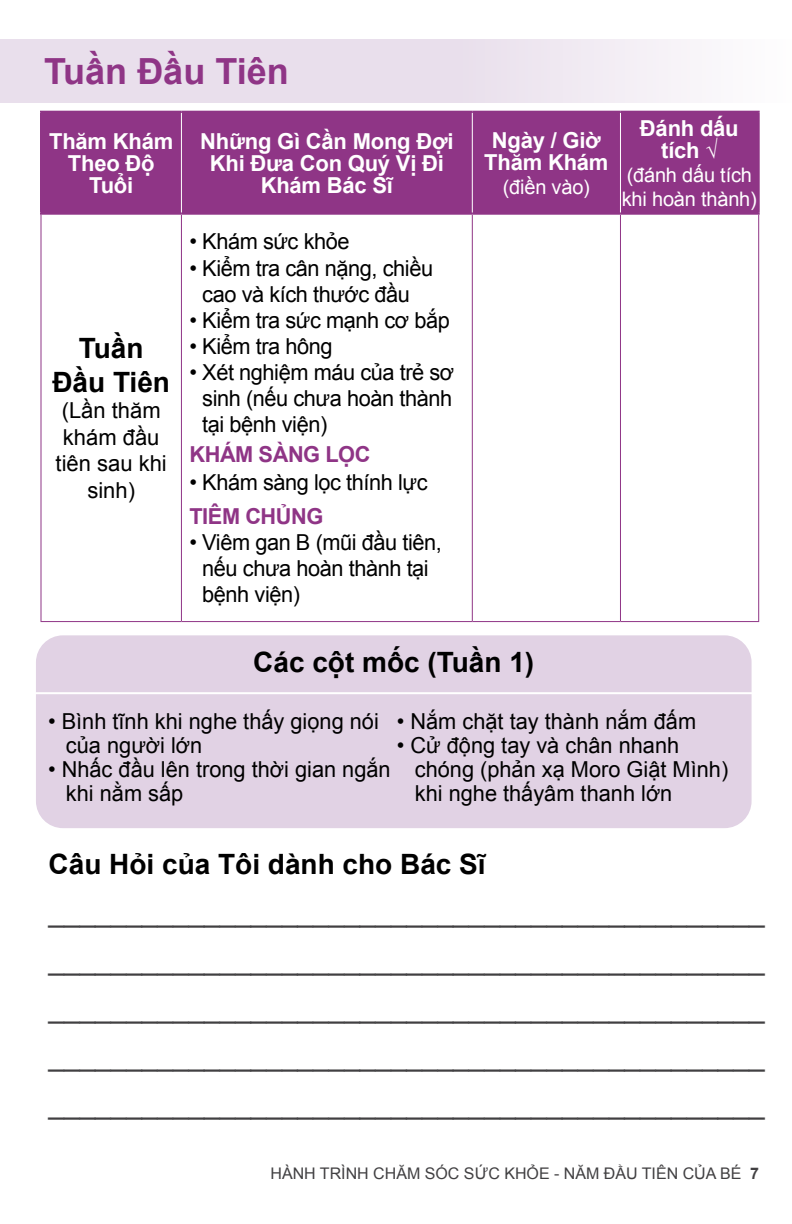
<style>
.page{position:relative;width:792px;height:1224px;background:#fff}
.page>*{position:absolute;margin:0;border:0;box-sizing:border-box;transform-origin:0 0}
.t1{font:700 36px "Arial";color:#8f3586}
.t2{font:28px/48px "Arial";color:#414042;text-align:justify}
.t3{font:700 28px/33.6px "Arial";color:#000;text-align:center}
.t4{font:22px/26px "Arial";letter-spacing:-.02em;color:#000;text-align:center}
.t5{font:22px/24px "Arial";color:#000}
.t6{font:700 22px/22px "Arial";letter-spacing:-.01em;color:#fff;text-align:center}
.t7{font:700 22px "Arial";letter-spacing:-.02em;color:#8f3586}
.t8{font:20px/24px "Arial";letter-spacing:-.01em;color:#fff}
.t9{font:16px "Arial";color:#414042}
.s1{font-weight:700}
</style>
<div class="page">
<div style="left:0;top:39px;width:792px;height:63px;background:linear-gradient(to right,#e4d7e8,#f7f4f8)"></div>
<div style="left:42px;top:113px;width:716px;height:100px;background:#8f3586"></div>
<hr style="left:181px;top:113px;width:1px;height:100px;background:#fff">
<hr style="left:472px;top:113px;width:1px;height:100px;background:#fff">
<hr style="left:620px;top:113px;width:1px;height:100px;background:#fff">
<hr style="left:40px;top:215px;width:2px;height:406px;background:#8f3586">
<hr style="left:181px;top:215px;width:1px;height:406px;background:#8f3586">
<hr style="left:472px;top:215px;width:1px;height:406px;background:#8f3586">
<hr style="left:620px;top:215px;width:1px;height:406px;background:#8f3586">
<hr style="left:758px;top:215px;width:1px;height:406px;background:#8f3586">
<hr style="left:40px;top:621px;width:141px;height:1px;background:#8f3586">
<hr style="left:181px;top:621px;width:291px;height:1px;background:#8f3586">
<hr style="left:472px;top:621px;width:148px;height:1px;background:#8f3586">
<hr style="left:620px;top:621px;width:139px;height:1px;background:#8f3586">
<hr style="left:40px;top:111px;width:141px;height:2px;background:#8f3586">
<hr style="left:40px;top:113px;width:2px;height:100px;background:#8f3586">
<hr style="left:181px;top:111px;width:291px;height:2px;background:#8f3586">
<hr style="left:472px;top:111px;width:148px;height:2px;background:#8f3586">
<hr style="left:620px;top:111px;width:140px;height:2px;background:#8f3586">
<hr style="left:758px;top:113px;width:2px;height:100px;background:#8f3586">
<hr style="left:40px;top:213px;width:141px;height:2px;background:#8f3586">
<hr style="left:181px;top:213px;width:291px;height:2px;background:#8f3586">
<hr style="left:472px;top:213px;width:148px;height:2px;background:#8f3586">
<hr style="left:620px;top:213px;width:140px;height:2px;background:#8f3586">
<div style="left:36px;top:635px;width:716px;height:193px;background:#e1d2e4;border-radius:27px"></div>
<hr style="left:14px;top:692px;width:756px;height:2px;background:#fff">
<p class="t1" style="left:44px;top:47px;width:246px">Tuần Đầu Tiên</p>
<p class="t6" style="left:49px;top:131px;width:126px">Thăm Khám<br>Theo Độ<br>Tuổi</p>
<p class="t6" style="left:200px;top:131px;width:255px">Những Gì Cần Mong Đợi<br>Khi Đưa Con Quý Vị Đi<br>Khám Bác Sĩ</p>
<p class="t6" style="left:484px;top:130px;width:126px">Ngày / Giờ<br>Thăm Khám</p>
<p class="t8" style="left:503px;top:175px;width:89px">(điền vào)</p>
<p class="t6" style="left:640px;top:118px;width:100px">Đánh dấu tích √</p>
<p class="t8" style="left:622px;top:163px;width:137px">(đánh dấu tích khi hoàn thành)</p>
<p class="t4" style="left:189px;top:229px;width:162px">• Khám sức khỏe</p>
<p class="t4" style="left:189px;top:255px;width:245px">• Kiểm tra cân nặng, chiều cao và kích thước đầu</p>
<p class="t4" style="left:189px;top:307px;width:262px">• Kiểm tra sức mạnh cơ bắp</p>
<p class="t4" style="left:189px;top:333px;width:145px">• Kiểm tra hông</p>
<p class="t4" style="left:202px;top:359px;width:253px;text-align:justify;text-indent:-13px">• Xét nghiệm máu của trẻ sơ sinh (nếu chưa hoàn thành tại bệnh viện)</p>
<p class="t7" style="left:189px;top:439px;width:183px">KHÁM SÀNG LỌC</p>
<p class="t4" style="left:189px;top:470px;width:240px">• Khám sàng lọc thính lực</p>
<p class="t7" style="left:189px;top:502px;width:136px">TIÊM CHỦNG</p>
<p class="t4" style="left:202px;top:530px;width:241px;text-align:left;text-indent:-13px">• Viêm gan B (mũi đầu tiên, nếu chưa hoàn thành tại bệnh viện)</p>
<p class="t3" style="left:253px;top:647px;width:283px">Các cột mốc (Tuần 1)</p>
<p class="t5" style="left:66px;top:710px;width:314px;text-indent:-18px">• Bình tĩnh khi nghe thấy giọng nói của người lớn</p>
<p class="t5" style="left:66px;top:758px;width:326px;text-indent:-18px">• Nhấc đầu lên trong thời gian ngắn khi nằm sấp</p>
<p class="t3" style="left:52px;top:333px;width:119px">Tuần<br>Đầu Tiên</p>
<p class="t5" style="left:56px;top:398px;width:113px;line-height:26.4px;text-align:center">(Lần thăm khám đầu tiên sau khi sinh)</p>
<p class="t5" style="left:397px;top:710px;width:301px">• Nắm chặt tay thành nắm đấm</p>
<p class="t5" style="left:415px;top:734px;width:315px;text-indent:-18px">• Cử động tay và chân nhanh chóng (phản xạ Moro Giật Mình) khi nghe thấyâm thanh lớn</p>
<p class="t3" style="left:49px;top:848px;width:439px">Câu Hỏi của Tôi dành cho Bác Sĩ</p>
<p class="t2" style="left:49px;top:889px;width:718px">______________________________________________ ______________________________________________ ______________________________________________ ______________________________________________ ______________________________________________</p>
<p class="t9" style="left:271px;top:1163px;width:490px">HÀNH TRÌNH CHĂM SÓC SỨC KHỎE - NĂM ĐẦU TIÊN CỦA BÉ <span class="s1">7</span></p>
</div>
